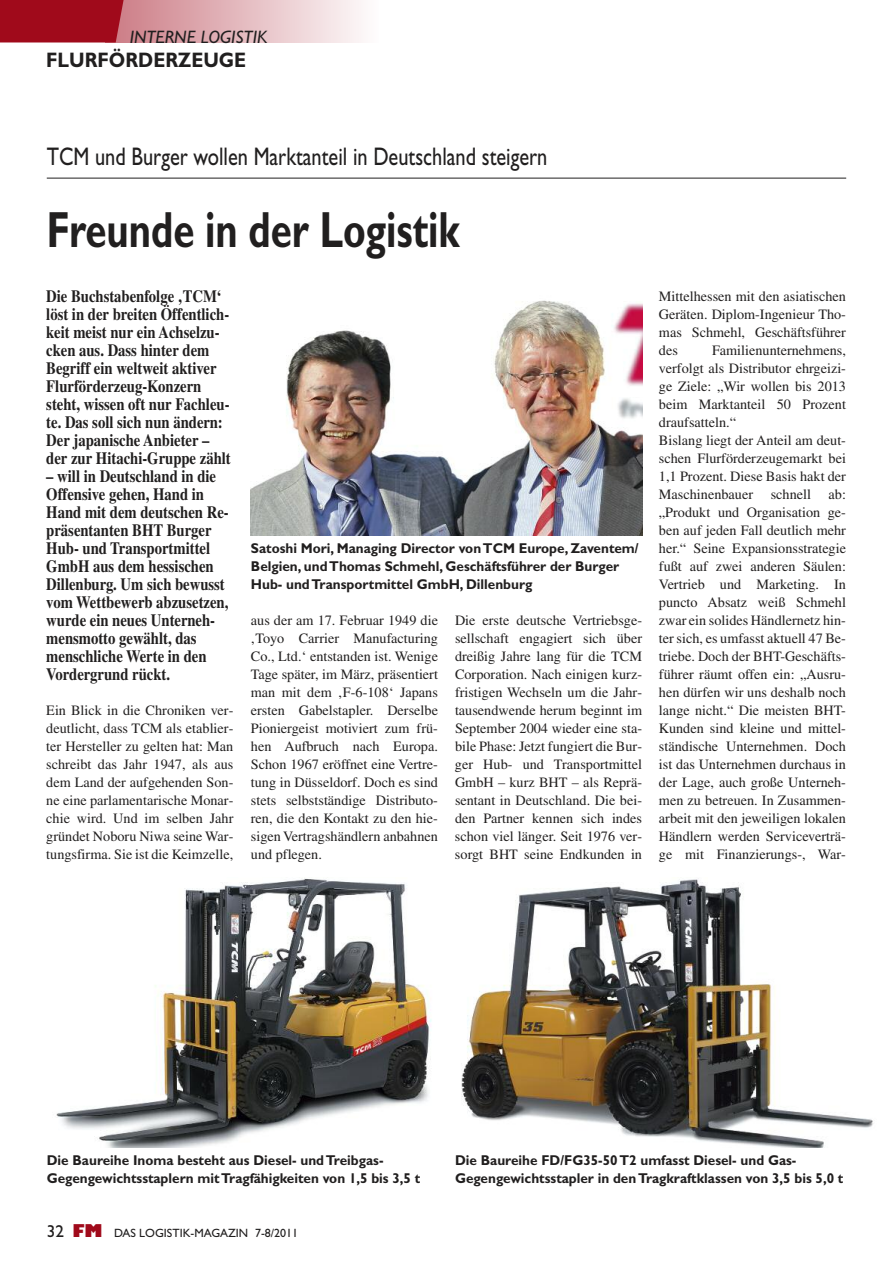
<style>
.page{position:relative;width:893px;height:1263px;background:#fff}
.page>*{position:absolute;margin:0;border:0;box-sizing:border-box;transform-origin:0 0}
.t1{font:700 51px "Gill Sans";color:#211f1f;scale:.75 1}
.t2{font:25.5px "Gill Sans";color:#211f1f;scale:.8 1}
.t3{font:700 21px "Gill Sans";color:#211f1f;scale:.9 1}
.t4{font:italic 18px "Gill Sans";color:#211f1f}
.t5{font:700 17.25px/18px "Times";color:#211f1f;scale:.85 1}
.t6{font:14.25px/18px "Times";color:#211f1f;text-align:justify}
.t7{font:700 14.25px/18px "Gill Sans";color:#211f1f;scale:.95 1}
.t8{font:12px "Gill Sans";color:#211f1f}
.s1{font-size:17.25px}
.s2{font-weight:800;font-size:17.25px;color:#a00a1b}
</style>
<div class="page">
<hr style="left:47px;top:178px;width:799px;height:1px;background:#211f1f">
<img style="left:251px;top:300px;width:391px;height:235px">
<img style="left:56px;top:878px;width:376px;height:269px">
<div style="left:105px;top:0;width:273px;height:43px;background:linear-gradient(to right,#cb7982,#fefdfd)"></div>
<svg style="left:0;top:0;width:126px;height:43px;background:#a31222"></svg>
<img style="left:461px;top:878px;width:412px;height:269px">
<p class="t4" style="left:130px;top:30px;width:139px">INTERNE LOGISTIK</p>
<h3 class="t3" style="left:46px;top:52px;width:224px">FLURFÖRDERZEUGE</h3>
<h2 class="t2" style="left:47px;top:147px;width:627px">TCM und Burger wollen Marktanteil in Deutschland steigern</h2>
<h1 class="t1" style="left:47px;top:211px;width:552px">Freunde in der Logistik</h1>
<p class="t5" style="left:46px;top:289px;width:219px">Die Buchstabenfolge ‚TCM‘ löst in der breiten Öffentlich&shy;keit meist nur ein Achselzu&shy;cken aus. Dass hinter dem<br>Begriff ein weltweit aktiver<br>Flurförderzeug-Konzern steht, wissen oft nur Fachleu&shy;te. Das soll sich nun ändern:<br>Der japanische Anbieter – der zur Hitachi-Gruppe zählt</p>
<p class="t5" style="left:46px;top:469px;width:216px">– will in Deutschland in die<br>Offensive gehen, Hand in<br>Hand mit dem deutschen Re&shy;präsentanten BHT Burger<br>Hub- und Transportmittel<br>GmbH aus dem hessischen<br>Dillenburg. Um sich bewusst vom Wettbewerb abzusetzen, wurde ein neues Unterneh&shy;mensmotto gewählt, das menschliche Werte in den<br>Vordergrund rückt.</p>
<p class="t6" style="left:46px;top:703px;width:189px">Ein Blick in die Chroniken ver&shy;deutlicht, dass TCM als etablier&shy;ter Hersteller zu gelten hat: Man schreibt das Jahr 1947, als aus dem Land der aufgehenden Son&shy;ne eine parlamentarische Monar&shy;chie wird. Und im selben Jahr gründet Noboru Niwa seine War&shy;tungsfirma. Sie ist die Keimzelle,</p>
<p class="t7" style="left:251px;top:541px;width:410px">Satoshi Mori, Managing Director vonTCM Europe, Zaventem/<br>Belgien, undThomas Schmehl, Geschäftsführer der Burger<br>Hub- undTransportmittel GmbH, Dillenburg</p>
<p class="t6" style="left:251px;top:613px;width:189px">aus der am 17. Februar 1949 die ‚Toyo Carrier Manufacturing Co., Ltd.‘ entstanden ist. Wenige Tage später, im März, präsentiert man mit dem ‚F-6-108‘ Japans ersten Gabelstapler. Derselbe Pioniergeist motiviert zum frü&shy;hen Aufbruch nach Europa.<br>Schon 1967 eröffnet eine Vertre&shy;tung in Düsseldorf. Doch es sind stets selbstständige Distributo&shy;ren, die den Kontakt zu den hie&shy;sigen Vertragshändlern anbahnen und pflegen.</p>
<p class="t6" style="left:455px;top:613px;width:189px">Die erste deutsche Vertriebsge&shy;sellschaft engagiert sich über dreißig Jahre lang für die TCM Corporation. Nach einigen kurz&shy;fristigen Wechseln um die Jahr&shy;tausendwende herum beginnt im September 2004 wieder eine sta&shy;bile Phase: Jetzt fungiert die Bur&shy;ger Hub- und Transportmittel GmbH – kurz BHT – als Reprä&shy;sentant in Deutschland. Die bei&shy;den Partner kennen sich indes schon viel länger. Seit 1976 ver&shy;sorgt BHT seine Endkunden in</p>
<p class="t6" style="left:659px;top:289px;width:189px">Mittelhessen mit den asiatischen Geräten. Diplom-Ingenieur Tho&shy;mas Schmehl, Geschäftsführer des</p>
<p class="t6" style="left:659px;top:343px;width:189px;text-align:left;text-indent:53px">Familienunternehmens, verfolgt als Distributor ehrgeizi&shy;ge Ziele: „Wir wollen bis 2013 beim Marktanteil 50 Prozent draufsatteln.“<br>Bislang liegt der Anteil am deut&shy;schen Flurförderzeugemarkt bei<br>1,1 Prozent. Diese Basis hakt der<br>Maschinenbauer schnell ab: „Produkt und Organisation ge&shy;ben auf jeden Fall deutlich mehr her.“ Seine Expansionsstrategie fußt auf zwei anderen Säulen:<br>Vertrieb und Marketing. In puncto Absatz weiß Schmehl zwar ein solides Händlernetz hin&shy;ter sich, es umfasst aktuell 47 Be&shy;triebe. Doch der BHT-Geschäfts&shy;führer räumt offen ein: „Ausru&shy;hen dürfen wir uns deshalb noch lange nicht.“ Die meisten BHT-<br>Kunden sind kleine und mittel&shy;ständische Unternehmen. Doch ist das Unternehmen durchaus in der Lage, auch große Unterneh&shy;men zu betreuen. In Zusammen&shy;arbeit mit den jeweiligen lokalen<br>Händlern werden Serviceverträ&shy;ge mit Finanzierungs-, War-</p>
<p class="t7" style="left:47px;top:1153px;width:395px">Die Baureihe Inoma besteht aus Diesel- undTreibgas-<br>Gegengewichtsstaplern mitTragfähigkeiten von 1,5 bis 3,5 t</p>
<p class="t7" style="left:455px;top:1153px;width:410px">Die Baureihe FD/FG35-50T2 umfasst Diesel- und Gas-<br>Gegengewichtsstapler in denTragkraftklassen von 3,5 bis 5,0 t</p>
<p class="t8" style="left:47px;top:1229px;width:253px"><span class="s1">32</span> <span class="s2">FM</span> DAS LOGISTIK-MAGAZIN 7-8/2011</p>
</div>
